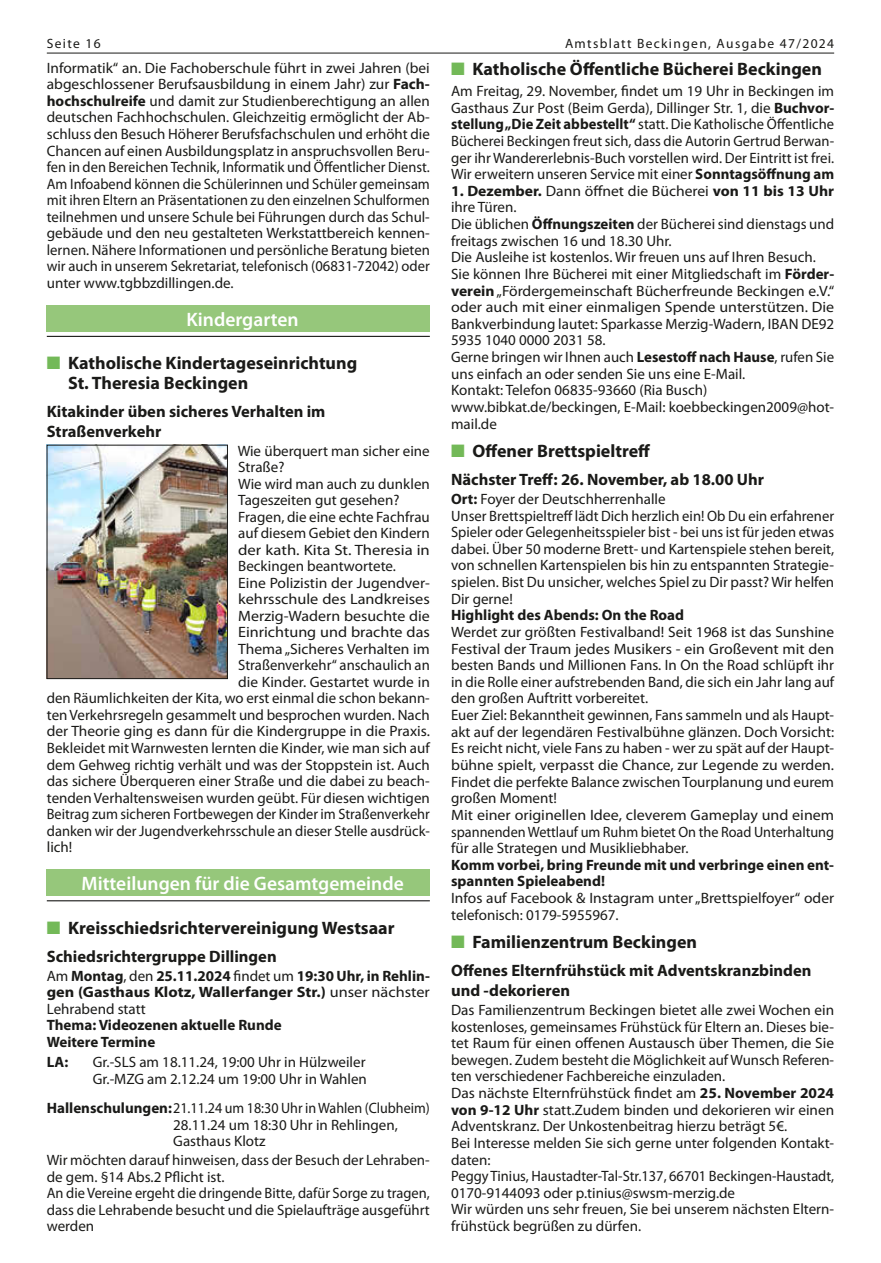
<style>
.page{position:relative;width:881px;height:1263px;background:#fff}
.page>*{position:absolute;margin:0;border:0;box-sizing:border-box;transform-origin:0 0}
.t1{font:600 19.5px "Myriad Pro";color:#fff}
.t2{font:700 18px/19.5px "Myriad Pro";color:#1a1a18}
.t3{font:700 16.5px/20px "Myriad Pro";color:#1a1a18}
.t4{font:15px/16.6px "Myriad Pro";color:#1a1a18}
.t5{font:15px/16.6px "Myriad Pro";color:#1a1a18;scale:1.04 1}
.t6{font:700 15px/16.5px "Myriad Pro";color:#1a1a18}
.t7{font:15px/16.8px "Myriad Pro";color:#1a1a18;scale:.94 1}
.t8{font:15px "Myriad Pro";color:#1a1a18;scale:.96 1}
.t9{font:15px "Myriad Pro";color:#1a1a18;scale:1.11 1}
.t10{font:15px "Myriad Pro";color:#1a1a18;scale:1.08 1}
.t11{font:15px "Myriad Pro";color:#1a1a18;scale:1.06 1}
.t12{font:15px "Myriad Pro";color:#1a1a18;scale:1.07 1}
.t13{font:13.5px "Myriad Pro";letter-spacing:.1em;color:#1a1a18}
.s1{color:#73b958}
.s2{font-weight:700}
.s3{font-weight:400}
</style>
<div class="page">
<hr style="left:47px;top:53px;width:786px;height:1px;background:#1a1a18">
<div style="left:47px;top:305px;width:382px;height:27px;background:#96c77b"></div>
<hr style="left:47px;top:336px;width:382px;height:1px;background:#1a1a18">
<img style="left:49px;top:447px;width:176px;height:230px">
<div style="left:47px;top:445px;width:180px;height:234px;border:1px solid #1a1a18"></div>
<div style="left:47px;top:869px;width:382px;height:27px;background:#96c77b"></div>
<hr style="left:47px;top:900px;width:382px;height:1px;background:#1a1a18">
<p class="t13" style="left:47px;top:35px;width:55px">Seite 16</p>
<p class="t13" style="left:564px;top:35px;width:270px">Amtsblatt Beckingen, Ausgabe 47/2024</p>
<p class="t2" style="left:451px;top:59px;width:372px"><span class="s1">■</span> Katholische Öffentliche Bücherei Beckingen</p>
<p class="t4" style="left:451px;top:82px;width:384px;text-align:justify">Am Freitag, 29. November, findet um 19 Uhr in Beckingen im Gasthaus Zur Post (Beim Gerda), Dillinger Str. 1, die <span class="s2">Buchvor&shy;stellung „Die Zeit abbestellt“</span> statt. Die Katholische Öffentliche Bücherei Beckingen freut sich, dass die Autorin Gertrud Berwan&shy;ger ihr Wandererlebnis-Buch vorstellen wird. Der Eintritt ist frei.<br>Wir erweitern unseren Service mit einer <span class="s2">Sonntagsöffnung am</span></p>
<p class="t5" style="left:451px;top:182px;width:369px"><span class="s2">1. Dezember.</span> Dann öffnet die Bücherei <span class="s2">von 11 bis 13 Uhr </span>ihre Türen.<br>Die üblichen <span class="s2">Öffnungszeiten</span> der Bücherei sind dienstags und freitags zwischen 16 und 18.30 Uhr.<br>Die Ausleihe ist kostenlos. Wir freuen uns auf Ihren Besuch.<br>Sie können Ihre Bücherei mit einer Mitgliedschaft im <span class="s2">Förder&shy;verein</span> „Fördergemeinschaft Bücherfreunde Beckingen e.V.“ oder auch mit einer einmaligen Spende unterstützen. Die Bankverbindung lautet: Sparkasse Merzig-Wadern, IBAN DE92<br>5935 1040 0000 2031 58.<br>Gerne bringen wir Ihnen auch <span class="s2">Lesestoff nach Hause</span>, rufen Sie uns einfach an oder senden Sie uns eine E-Mail.<br>Kontakt: Telefon 06835-93660 (Ria Busch) www.bibkat.de/beckingen, E-Mail: koebbeckingen2009@hot&shy;mail.de</p>
<p class="t2" style="left:451px;top:440px;width:200px"><span class="s1">■</span> Offener Brettspieltreff</p>
<p class="t3" style="left:451px;top:469px;width:314px">Nächster Treff: 26. November, ab 18.00 Uhr</p>
<p class="t4" style="left:451px;top:490px;width:384px"><span class="s2">Ort:</span> Foyer der Deutschherrenhalle<br>Unser Brettspieltreff lädt Dich herzlich ein! Ob Du ein erfahrener Spieler oder Gelegenheitsspieler bist - bei uns ist für jeden etwas dabei. Über 50 moderne Brett- und Kartenspiele stehen bereit, von schnellen Kartenspielen bis hin zu entspannten Strategie&shy;spielen. Bist Du unsicher, welches Spiel zu Dir passt? Wir helfen Dir gerne!</p>
<p class="t6" style="left:451px;top:606px;width:234px">Highlight des Abends: On the Road</p>
<p class="t4" style="left:451px;top:623px;width:384px">Werdet zur größten Festivalband! Seit 1968 ist das Sunshine Festival der Traum jedes Musikers - ein Großevent mit den besten Bands und Millionen Fans. In On the Road schlüpft ihr in die Rolle einer aufstrebenden Band, die sich ein Jahr lang auf den großen Auftritt vorbereitet.<br>Euer Ziel: Bekanntheit gewinnen, Fans sammeln und als Haupt&shy;akt auf der legendären Festivalbühne glänzen. Doch Vorsicht:<br>Es reicht nicht, viele Fans zu haben - wer zu spät auf der Haupt&shy;bühne spielt, verpasst die Chance, zur Legende zu werden.<br>Findet die perfekte Balance zwischen Tourplanung und eurem großen Moment!<br>Mit einer originellen Idee, cleverem Gameplay und einem spannenden Wettlauf um Ruhm bietet On the Road Unterhaltung für alle Strategen und Musikliebhaber.</p>
<p class="t6" style="left:451px;top:856px;width:384px">Komm vorbei, bring Freunde mit und verbringe einen ent&shy;spannten Spieleabend!</p>
<p class="t4" style="left:451px;top:889px;width:384px">Infos auf Facebook &amp; Instagram unter „Brettspielfoyer“ oder telefonisch: 0179-5955967.</p>
<p class="t2" style="left:451px;top:931px;width:247px"><span class="s1">■</span> Familienzentrum Beckingen</p>
<p class="t3" style="left:451px;top:960px;width:361px">Offenes Elternfrühstück mit Adventskranzbinden und -dekorieren</p>
<p class="t4" style="left:451px;top:1001px;width:384px">Das Familienzentrum Beckingen bietet alle zwei Wochen ein kostenloses, gemeinsames Frühstück für Eltern an. Dieses bie&shy;tet Raum für einen offenen Austausch über Themen, die Sie bewegen. Zudem besteht die Möglichkeit auf Wunsch Referen&shy;ten verschiedener Fachbereiche einzuladen.<br>Das nächste Elternfrühstück findet am <span class="s2">25. November 2024 von 9-12 Uhr</span> statt.Zudem binden und dekorieren wir einen Adventskranz. Der Unkostenbeitrag hierzu beträgt 5€.<br>Bei Interesse melden Sie sich gerne unter folgenden Kontakt&shy;daten:<br>Peggy Tinius, Haustadter-Tal-Str.137, 66701 Beckingen-Haustadt, 0170-9144093 oder p.tinius@swsm-merzig.de<br>Wir würden uns sehr freuen, Sie bei unserem nächsten Eltern&shy;frühstück begrüßen zu dürfen.</p>
<p class="t4" style="left:47px;top:59px;width:384px;text-align:justify">Informatik“ an. Die Fachoberschule führt in zwei Jahren (bei abgeschlossener Berufsausbildung in einem Jahr) zur <span class="s2">Fach&shy;hochschulreife</span> und damit zur Studienberechtigung an allen deutschen Fachhochschulen. Gleichzeitig ermöglicht der Ab&shy;schluss den Besuch Höherer Berufsfachschulen und erhöht die Chancen auf einen Ausbildungsplatz in anspruchsvollen Beru&shy;fen in den Bereichen Technik, Informatik und Öffentlicher Dienst.<br>Am Infoabend können die Schülerinnen und Schüler gemeinsam mit ihren Eltern an Präsentationen zu den einzelnen Schulformen teilnehmen und unsere Schule bei Führungen durch das Schul&shy;gebäude und den neu gestalteten Werkstattbereich kennen&shy;lernen. Nähere Informationen und persönliche Beratung bieten wir auch in unserem Sekretariat, telefonisch (06831-72042) oder unter www.tgbbzdillingen.de.</p>
<h1 class="t1" style="left:186px;top:307px;width:114px">Kindergarten</h1>
<p class="t2" style="left:68px;top:353px;width:290px;text-indent:-21px"><span class="s1">■</span> Katholische Kindertageseinrichtung<br>St. Theresia Beckingen</p>
<p class="t3" style="left:47px;top:401px;width:280px">Kitakinder üben sicheres Verhalten im<br>Straßenverkehr</p>
<p class="t4" style="left:237px;top:442px;width:193px">Wie überquert man sicher eine</p>
<p class="t4" style="left:238px;top:458px;width:48px">Straße?</p>
<p class="t4" style="left:238px;top:475px;width:193px">Wie wird man auch zu dunklen</p>
<p class="t4" style="left:238px;top:491px;width:163px">Tageszeiten gut gesehen?</p>
<p class="t4" style="left:238px;top:508px;width:193px">Fragen, die eine echte Fachfrau</p>
<p class="t4" style="left:238px;top:525px;width:193px">auf diesem Gebiet den Kindern</p>
<p class="t9" style="left:238px;top:540px;width:174px">der kath. Kita St. Theresia in</p>
<p class="t4" style="left:238px;top:558px;width:159px">Beckingen beantwortete.</p>
<p class="t5" style="left:238px;top:574px;width:186px">Eine Polizistin der Jugendver-</p>
<p class="t10" style="left:238px;top:590px;width:179px">kehrsschule des Landkreises</p>
<p class="t11" style="left:238px;top:606px;width:182px">Merzig-Wadern besuchte die</p>
<p class="t12" style="left:238px;top:623px;width:180px">Einrichtung und brachte das</p>
<p class="t5" style="left:238px;top:640px;width:186px">Thema „Sicheres Verhalten im</p>
<p class="t4" style="left:238px;top:657px;width:193px">Straßenverkehr“ anschaulich an</p>
<p class="t4" style="left:238px;top:673px;width:193px">die Kinder. Gestartet wurde in</p>
<p class="t4" style="left:47px;top:690px;width:384px">den Räumlichkeiten der Kita, wo erst einmal die schon bekann-</p>
<p class="t4" style="left:47px;top:706px;width:384px">ten Verkehrsregeln gesammelt und besprochen wurden. Nach</p>
<p class="t4" style="left:47px;top:723px;width:384px">der Theorie ging es dann für die Kindergruppe in die Praxis.</p>
<p class="t4" style="left:47px;top:739px;width:384px">Bekleidet mit Warnwesten lernten die Kinder, wie man sich auf</p>
<p class="t4" style="left:47px;top:756px;width:384px">dem Gehweg richtig verhält und was der Stoppstein ist. Auch</p>
<p class="t4" style="left:47px;top:772px;width:384px">das sichere Überqueren einer Straße und die dabei zu beach-</p>
<p class="t4" style="left:47px;top:789px;width:384px">tenden Verhaltensweisen wurden geübt. Für diesen wichtigen</p>
<p class="t8" style="left:47px;top:805px;width:400px">Beitrag zum sicheren Fortbewegen der Kinder im Straßenverkehr</p>
<p class="t4" style="left:47px;top:822px;width:384px">danken wir der Jugendverkehrsschule an dieser Stelle ausdrück-</p>
<p class="t4" style="left:47px;top:838px;width:27px">lich!</p>
<h1 class="t1" style="left:81px;top:871px;width:324px">Mitteilungen für die Gesamtgemeinde</h1>
<p class="t2" style="left:47px;top:917px;width:349px"><span class="s1">■</span> Kreisschiedsrichtervereinigung Westsaar</p>
<p class="t3" style="left:47px;top:946px;width:231px">Schiedsrichtergruppe Dillingen</p>
<p class="t6" style="left:47px;top:967px;width:384px;text-align:justify"><span class="s3">Am</span> Montag<span class="s3">, den</span> 25.11.2024 <span class="s3">findet um</span> 19:30 Uhr, in Rehlin&shy;gen (Gasthaus Klotz, Wallerfanger Str.) <span class="s3">unser nächster Lehrabend statt</span></p>
<p class="t6" style="left:47px;top:1016px;width:236px">Thema: Videozenen aktuelle Runde<br>Weitere Termine</p>
<p class="t6" style="left:47px;top:1053px;width:23px">LA:</p>
<p class="t4" style="left:93px;top:1053px;width:275px;line-height:17.2px">Gr.-SLS am 18.11.24, 19:00 Uhr in Hülzweiler<br>Gr.-MZG am 2.12.24 um 19:00 Uhr in Wahlen</p>
<p class="t7" style="left:173px;top:1099px;width:274px;text-indent:-126px"><span class="s2">Hallenschulungen:</span>21.11.24 um 18:30 Uhr in Wahlen (Clubheim)<br>28.11.24 um 18:30 Uhr in Rehlingen,<br>Gasthaus Klotz</p>
<p class="t4" style="left:47px;top:1151px;width:384px">Wir möchten darauf hinweisen, dass der Besuch der Lehraben&shy;de gem. §14 Abs.2 Pflicht ist.<br>An die Vereine ergeht die dringende Bitte, dafür Sorge zu tragen, dass die Lehrabende besucht und die Spielaufträge ausgeführt werden</p>
</div>
